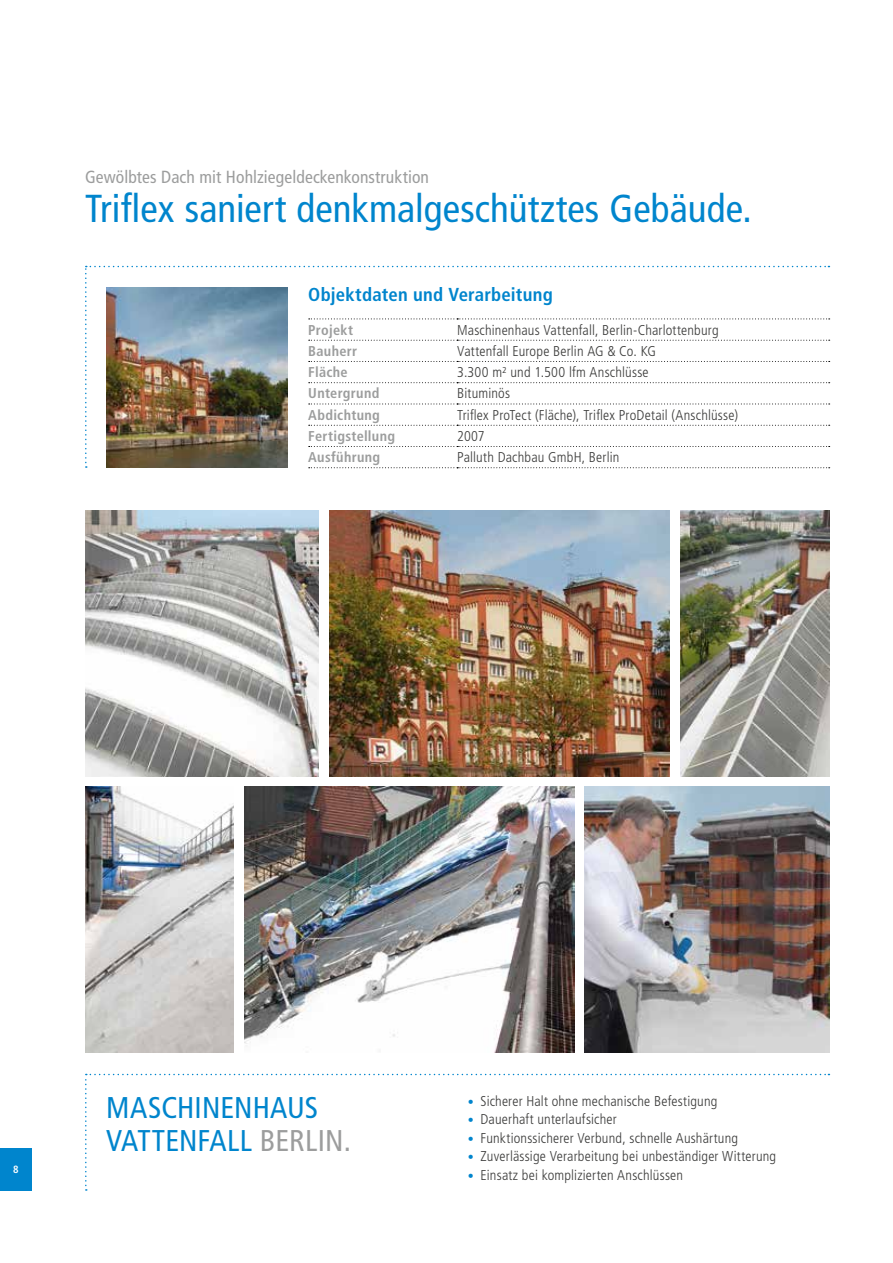
<style>
.page{position:relative;width:893px;height:1263px;background:#fff}
.page>*{position:absolute;margin:0;border:0;box-sizing:border-box;transform-origin:0 0}
.t1{font:condensed 39px "Frutiger LT Pro";letter-spacing:.005em;color:#0085cd}
.t2{font:condensed 30px/33px "Frutiger LT Pro";letter-spacing:.005em;color:#0085cd}
.t3{font:700 condensed 18.75px "Frutiger LT Pro";letter-spacing:.01em;color:#0085cd}
.t4{font:condensed 17.55px "Frutiger LT Pro";letter-spacing:.005em;color:#9c9d9d}
.t5{font:300 condensed 14.25px "Frutiger LT Pro";letter-spacing:.015em;color:#3b3b3a}
.t6{font:700 condensed 14.25px "Frutiger LT Pro";letter-spacing:.02em;color:#9c9d9d}
.t7{font:700 condensed 10.5px "Frutiger LT Pro";color:#fff}
.s1{color:#9c9d9d}
.s2{font-size:12px;color:#0085cd}
</style>
<div class="page">
<div style="left:0;top:1148px;width:32px;height:43px;background:#0085cd"></div>
<svg style="left:85px;top:1074px;width:744px;height:117px"></svg>
<svg style="left:85px;top:266px;width:745px;height:202px"></svg>
<img style="left:85px;top:510px;width:234px;height:266px">
<img style="left:244px;top:787px;width:330px;height:265px">
<img style="left:585px;top:787px;width:244px;height:265px">
<img style="left:330px;top:510px;width:340px;height:266px">
<img style="left:85px;top:787px;width:149px;height:265px">
<img style="left:680px;top:510px;width:149px;height:266px">
<img style="left:106px;top:287px;width:181px;height:181px">
<p class="t4" style="left:85px;top:167px;width:346px">Gewölbtes Dach mit Hohlziegeldeckenkonstruktion</p>
<h1 class="t1" style="left:85px;top:186px;width:668px">Triflex saniert denkmalgeschütztes Gebäude.</h1>
<h3 class="t3" style="left:308px;top:283px;width:246px">Objektdaten und Verarbeitung</h3>
<p class="t6" style="left:308px;top:321px;width:46px">Projekt</p>
<p class="t5" style="left:457px;top:321px;width:263px">Maschinenhaus Vattenfall, Berlin-Charlottenburg</p>
<p class="t6" style="left:308px;top:342px;width:50px">Bauherr</p>
<p class="t5" style="left:457px;top:343px;width:200px">Vattenfall Europe Berlin AG &amp; Co. KG</p>
<p class="t6" style="left:308px;top:364px;width:41px">Fläche</p>
<p class="t5" style="left:457px;top:364px;width:193px">3.300 m² und 1.500 lfm Anschlüsse</p>
<p class="t6" style="left:308px;top:385px;width:73px">Untergrund</p>
<p class="t5" style="left:457px;top:385px;width:54px">Bituminös</p>
<p class="t6" style="left:308px;top:406px;width:73px">Abdichtung</p>
<p class="t5" style="left:457px;top:406px;width:283px">Triflex ProTect (Fläche), Triflex ProDetail (Anschlüsse)</p>
<p class="t6" style="left:308px;top:427px;width:88px">Fertigstellung</p>
<p class="t5" style="left:457px;top:428px;width:29px">2007</p>
<p class="t6" style="left:308px;top:449px;width:73px">Ausführung</p>
<p class="t5" style="left:457px;top:449px;width:164px">Palluth Dachbau GmbH, Berlin</p>
<p class="t7" style="left:13px;top:1163px;width:7px">8</p>
<h2 class="t2" style="left:106px;top:1091px;width:246px">MASCHINENHAUS<br>VATTENFALL <span class="s1">BERLIN.</span></h2>
<p class="t5" style="left:468px;top:1092px;width:251px"><span class="s2">•</span> Sicherer Halt ohne mechanische Befestigung</p>
<p class="t5" style="left:468px;top:1111px;width:150px"><span class="s2">•</span> Dauerhaft unterlaufsicher</p>
<p class="t5" style="left:468px;top:1130px;width:272px"><span class="s2">•</span> Funktionssicherer Verbund, schnelle Aushärtung</p>
<p class="t5" style="left:468px;top:1148px;width:310px"><span class="s2">•</span> Zuverlässige Verarbeitung bei unbeständiger Witterung</p>
<p class="t5" style="left:468px;top:1167px;width:217px"><span class="s2">•</span> Einsatz bei komplizierten Anschlüssen</p>
</div>
